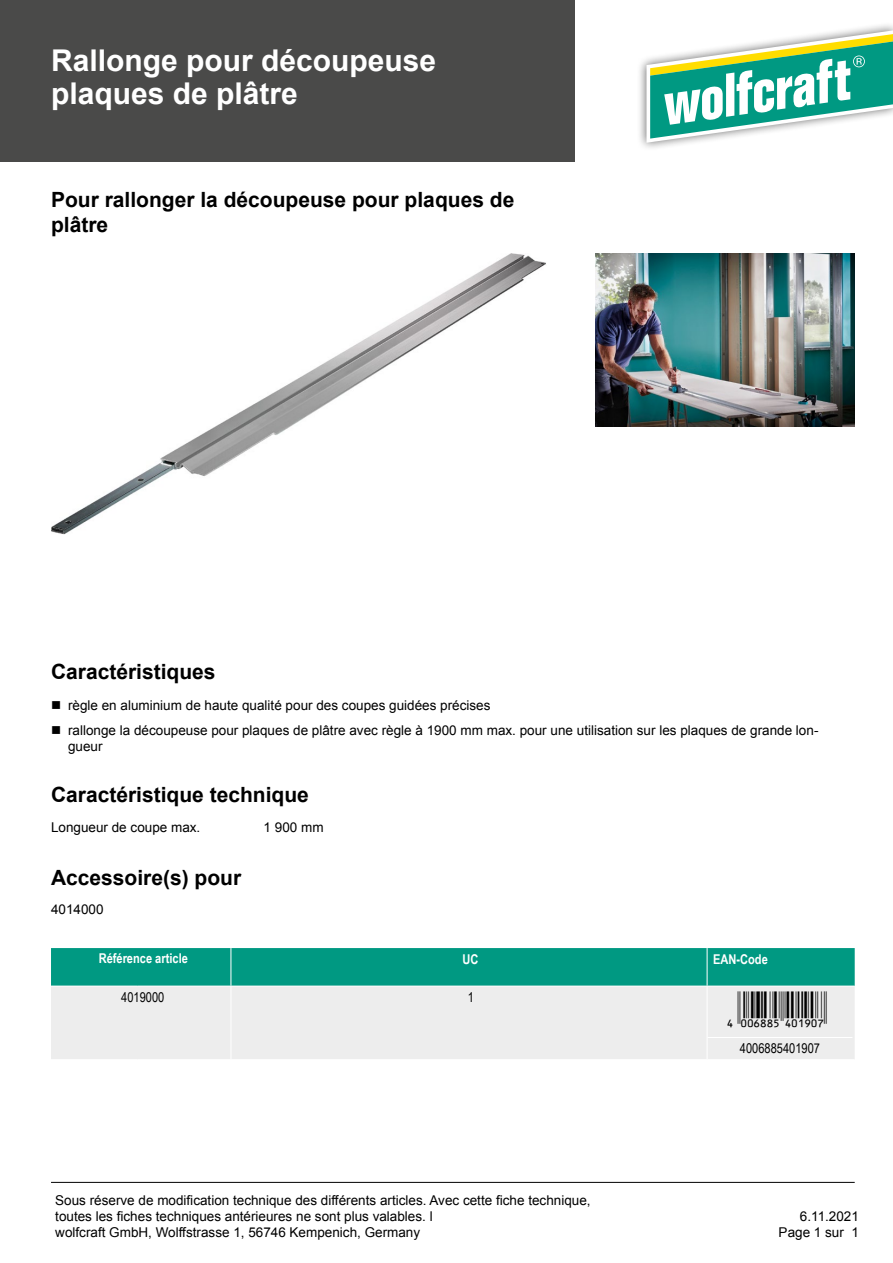
<style>
.page{position:relative;width:893px;height:1263px;background:#fff}
.page>*{position:absolute;margin:0;border:0;box-sizing:border-box;transform-origin:0 0}
.t1{font:36px "Ean Bwr P36 Tt";color:#000}
.t2{font:700 30px/33px "Arial";color:#fff}
.t3{font:700 21px/25.2px "Arial";color:#000}
.t4{font:13.5px/16.2px "Arial";color:#000}
.t5{font:700 13.5px "Arial Narrow";color:#fff}
.t6{font:13.5px "Arial Narrow";color:#000}
.t7{font:700 13.5px "Arial Narrow";color:#fff}
.s1{font-style:inherit}
</style>
<div class="page">
<div style="left:0;top:0;width:574px;height:162px;background:#4a4a49"></div>
<hr style="left:51px;top:1182px;width:804px;height:1px;background:#000">
<div style="left:637px;top:22px;width:256px;height:130px;background:#000;opacity:.6"></div>
<svg style="left:646px;top:30px;width:247px;height:113px"></svg>
<img style="left:51px;top:253px;width:495px;height:281px">
<img style="left:595px;top:253px;width:260px;height:173px">
<div style="left:51px;top:948px;width:804px;height:38px;background:#009982"></div>
<div style="left:51px;top:987px;width:804px;height:72px;background:#ededed"></div>
<hr style="left:231px;top:948px;width:1px;height:38px;background:#fff">
<hr style="left:707px;top:948px;width:1px;height:38px;background:#fff">
<hr style="left:231px;top:986px;width:1px;height:73px;background:#fff">
<hr style="left:707px;top:986px;width:1px;height:73px;background:#fff">
<hr style="left:707px;top:1037px;width:145px;height:1px;background:#fff">
<h2 class="t2" style="left:51px;top:45px;width:387px">Rallonge pour découpeuse plaques de plâtre</h2>
<h3 class="t3" style="left:51px;top:187px;width:465px">Pour rallonger la découpeuse pour plaques de plâtre</h3>
<h3 class="t3" style="left:51px;top:660px;width:166px">Caractéristiques</h3>
<p class="t4" style="left:68px;top:693px;width:752px;line-height:24.8px">règle en aluminium de haute qualité pour des coupes guidées précises<br>rallonge la découpeuse pour plaques de plâtre avec règle à 1900 mm max. pour une utilisation sur les plaques de grande lon-</p>
<p class="t4" style="left:68px;top:738px;width:36px">gueur</p>
<h3 class="t3" style="left:51px;top:782px;width:259px">Caractéristique technique</h3>
<p class="t4" style="left:51px;top:819px;width:151px">Longueur de coupe max.</p>
<p class="t4" style="left:264px;top:819px;width:62px">1 900 mm</p>
<h3 class="t3" style="left:51px;top:866px;width:192px">Accessoire(s) pour</h3>
<p class="t4" style="left:51px;top:901px;width:54px">4014000</p>
<p class="t5" style="left:99px;top:948px;width:91px">Référence article</p>
<p class="t5" style="left:713px;top:949px;width:56px">EAN-Code</p>
<p class="t6" style="left:121px;top:987px;width:45px">4019000</p>
<p class="t6" style="left:468px;top:987px;width:8px">1</p>
<p class="t7" style="left:462px;top:949px;width:17px">U<span class="s1">C</span></p>
<h1 class="t1" style="left:717px;top:991px;width:111px">'!0A68IF-EABJAH!</h1>
<p class="t4" style="left:55px;top:1192px;width:537px">Sous réserve de modification technique des différents articles. Avec cette fiche technique, toutes les fiches techniques antérieures ne sont plus valables. l<br>wolfcraft GmbH, Wolffstrasse 1, 56746 Kempenich, Germany</p>
<p class="t6" style="left:740px;top:1039px;width:82px">4006885401907</p>
<p class="t4" style="left:779px;top:1208px;width:82px;text-align:right">6.11.2021<br>Page 1 sur 1</p>
</div>
